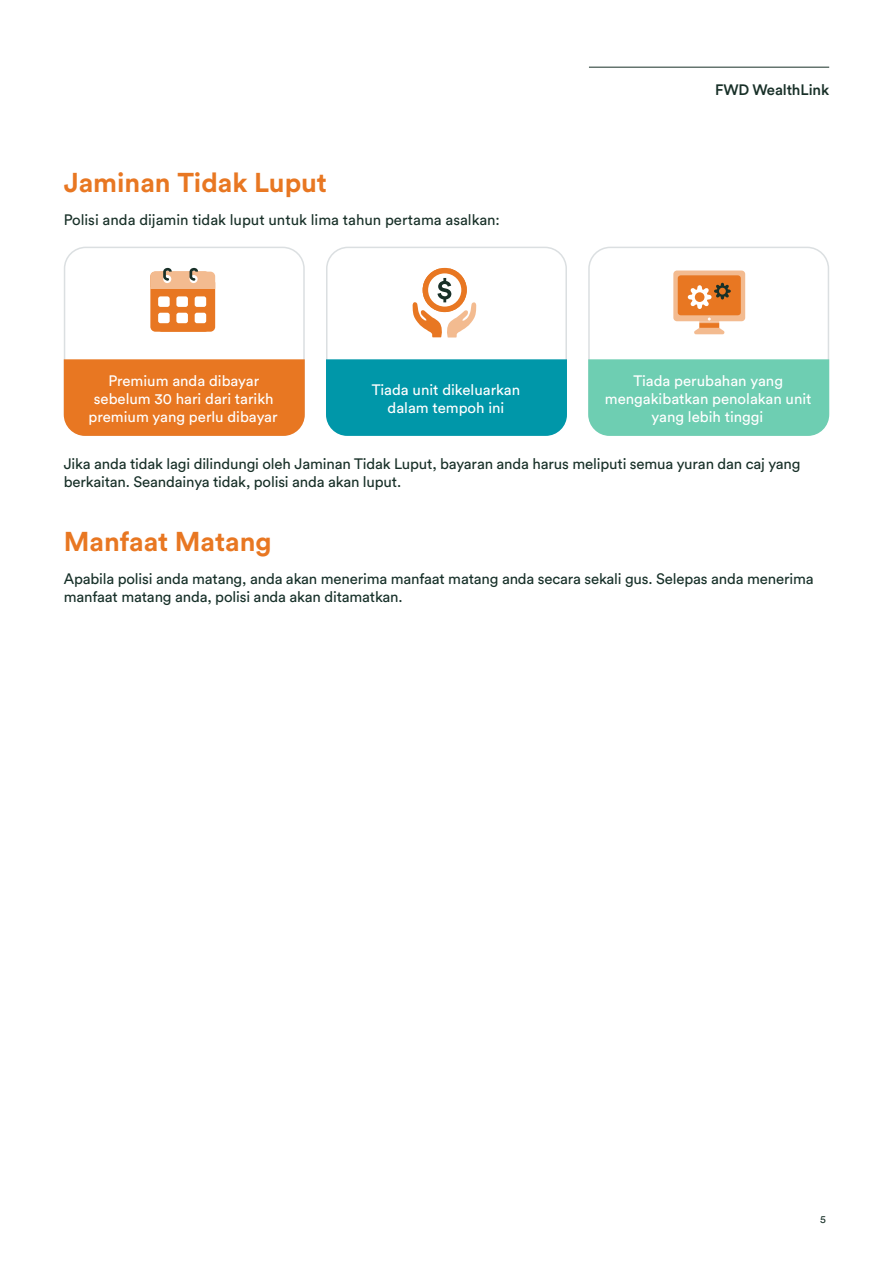
<style>
.page{position:relative;width:893px;height:1263px;background:#fff}
.page>*{position:absolute;margin:0;border:0;box-sizing:border-box;transform-origin:0 0}
.t1{font:700 27px "FWD Circular";color:#e87722}
.t2{font:15px/18px "FWD Circular";letter-spacing:-.01em;color:#183028}
.t3{font:15px/18px "FWD Circular";color:#fff;text-align:center}
.t4{font:15px/18px "FWD Circular";letter-spacing:-.01em;color:#173029}
.t5{font:500 15px "FWD Circular";letter-spacing:-.005em;color:#183028}
.t6{font:10.5px "FWD Circular";color:#183028}
</style>
<div class="page">
<hr style="left:589px;top:67px;width:240px;height:1px;background:#183028">
<div style="left:588px;top:247px;width:241px;height:189px;border:2px solid #dbdfe1;border-radius:21px"></div>
<div style="left:326px;top:247px;width:241px;height:189px;border:2px solid #dbdfe1;border-radius:21px"></div>
<div style="left:64px;top:247px;width:241px;height:189px;border:2px solid #dbdfe1;border-radius:21px"></div>
<div style="left:588px;top:359px;width:241px;height:77px;background:#6eceb2"></div>
<div style="left:326px;top:359px;width:241px;height:77px;background:#0097a9"></div>
<div style="left:64px;top:359px;width:241px;height:77px;background:#e87722"></div>
<div style="left:157px;top:278px;width:58px;height:54px;background:#e87722;border-radius:5px"></div>
<div style="left:150px;top:272px;width:60px;height:60px;background:#e87722;border-radius:5px"></div>
<svg style="left:150px;top:268px;width:65px;height:20px"></svg>
<div style="left:158px;top:296px;width:12px;height:11px;background:#fff;border-radius:2px"></div>
<div style="left:176px;top:296px;width:12px;height:11px;background:#fff;border-radius:2px"></div>
<div style="left:195px;top:296px;width:11px;height:11px;background:#fff;border-radius:2px"></div>
<div style="left:158px;top:313px;width:12px;height:10px;background:#fff;border-radius:2px"></div>
<div style="left:176px;top:313px;width:12px;height:10px;background:#fff;border-radius:2px"></div>
<div style="left:195px;top:313px;width:11px;height:10px;background:#fff;border-radius:2px"></div>
<svg style="left:412px;top:269px;width:65px;height:68px"></svg>
<svg style="left:673px;top:270px;width:72px;height:64px"></svg>
<h1 class="t1" style="left:64px;top:164px;width:265px">Jaminan Tidak Luput</h1>
<p class="t2" style="left:64px;top:210px;width:438px">Polisi anda dijamin tidak luput untuk lima tahun pertama asalkan:</p>
<p class="t5" style="left:715px;top:79px;width:116px">FWD WealthLink</p>
<p class="t3" style="left:88px;top:371px;width:191px">Premium anda dibayar sebelum 30 hari dari tarikh premium yang perlu dibayar</p>
<p class="t2" style="left:64px;top:454px;width:738px">Jika anda tidak lagi dilindungi oleh Jaminan Tidak Luput, bayaran anda harus meliputi semua yuran dan caj yang berkaitan. Seandainya tidak, polisi anda akan luput.</p>
<p class="t3" style="left:605px;top:371px;width:208px">Tiada perubahan yang mengakibatkan penolakan unit yang lebih tinggi</p>
<p class="t3" style="left:372px;top:380px;width:150px">Tiada unit dikeluarkan dalam tempoh ini</p>
<h1 class="t1" style="left:64px;top:523px;width:209px">Manfaat Matang</h1>
<p class="t4" style="left:64px;top:569px;width:751px">Apabila polisi anda matang, anda akan menerima manfaat matang anda secara sekali gus. Selepas anda menerima manfaat matang anda, polisi anda akan ditamatkan.</p>
<p class="t6" style="left:820px;top:1212px;width:7px">5</p>
</div>
